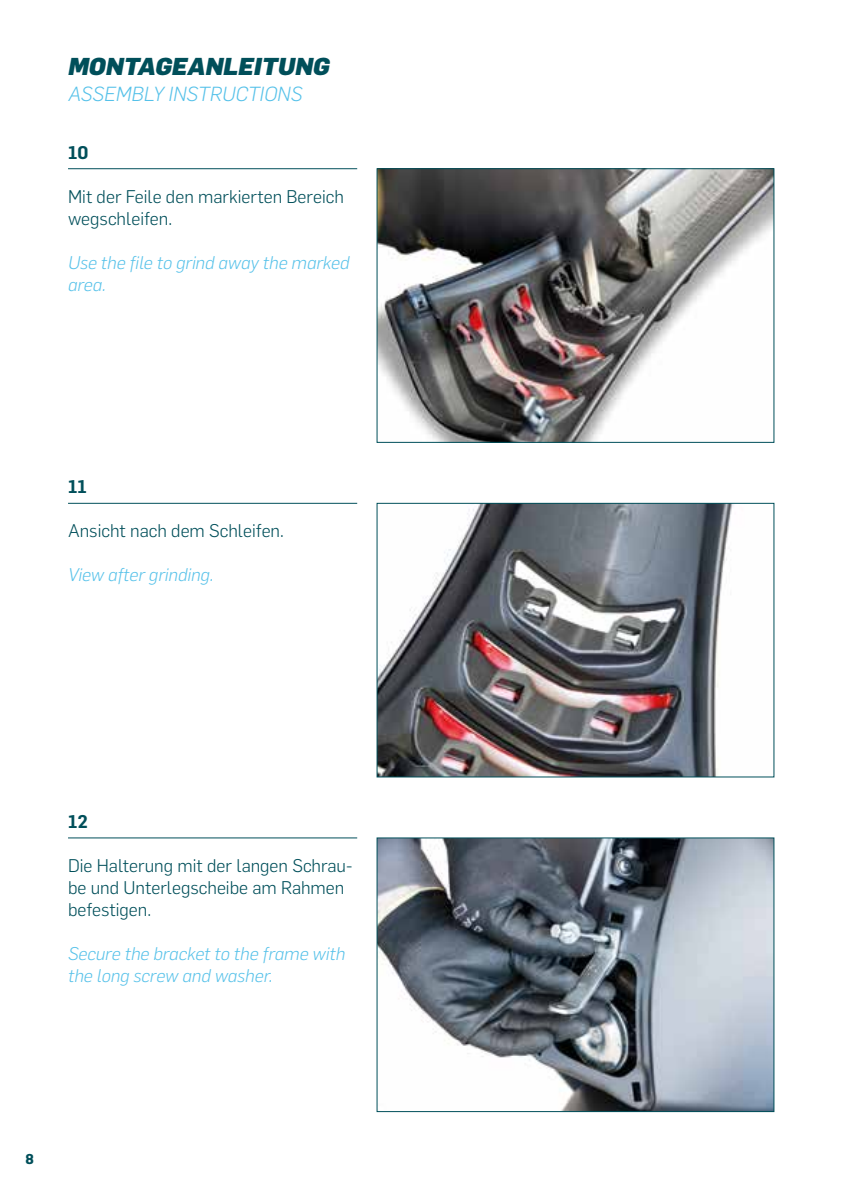
<style>
.page{position:relative;width:842px;height:1191px;background:#fff}
.page>*{position:absolute;margin:0;border:0;box-sizing:border-box;transform-origin:0 0}
.t1{font:italic 900 24px "Flama";color:#004f5a}
.t2{font:italic 300 20px "Flama";color:#55c1e9}
.t3{font:300 18px/22px "Flama";color:#004f5a}
.t4{font:italic 300 18px/22px "Flama";color:#55c1e9}
.t5{font:600 18px "Flama";color:#004f5a}
.t6{font:700 14px "Flama";color:#004f5a}
</style>
<div class="page">
<img style="left:379px;top:170px;width:393px;height:271px">
<div style="left:377px;top:168px;width:397px;height:275px;border:1px solid #004f5a"></div>
<img style="left:379px;top:505px;width:355px;height:270px">
<div style="left:377px;top:503px;width:397px;height:274px;border:1px solid #004f5a"></div>
<img style="left:379px;top:839px;width:393px;height:271px">
<div style="left:377px;top:837px;width:397px;height:275px;border:1px solid #004f5a"></div>
<hr style="left:68px;top:168px;width:289px;height:1px;background:#004f5a">
<hr style="left:68px;top:503px;width:289px;height:1px;background:#004f5a">
<hr style="left:68px;top:837px;width:289px;height:1px;background:#004f5a">
<h1 class="t1" style="left:68px;top:49px;width:263px">MONTAGEANLEITUNG</h1>
<p class="t2" style="left:68px;top:81px;width:236px">ASSEMBLY INSTRUCTIONS</p>
<p class="t5" style="left:68px;top:139px;width:22px">10</p>
<p class="t3" style="left:68px;top:184px;width:277px">Mit der Feile den markierten Bereich wegschleifen.</p>
<p class="t4" style="left:68px;top:251px;width:283px">Use the file to grind away the marked area.</p>
<p class="t5" style="left:68px;top:474px;width:20px">11</p>
<p class="t3" style="left:68px;top:519px;width:217px">Ansicht nach dem Schleifen.</p>
<p class="t4" style="left:68px;top:563px;width:147px">View after grinding.</p>
<p class="t5" style="left:68px;top:808px;width:21px">12</p>
<p class="t3" style="left:68px;top:853px;width:286px">Die Halterung mit der langen Schrau&shy;be und Unterlegscheibe am Rahmen befestigen.</p>
<p class="t4" style="left:68px;top:941px;width:279px">Secure the bracket to the frame with the long screw and washer.</p>
<p class="t6" style="left:26px;top:1148px;width:10px">8</p>
</div>
